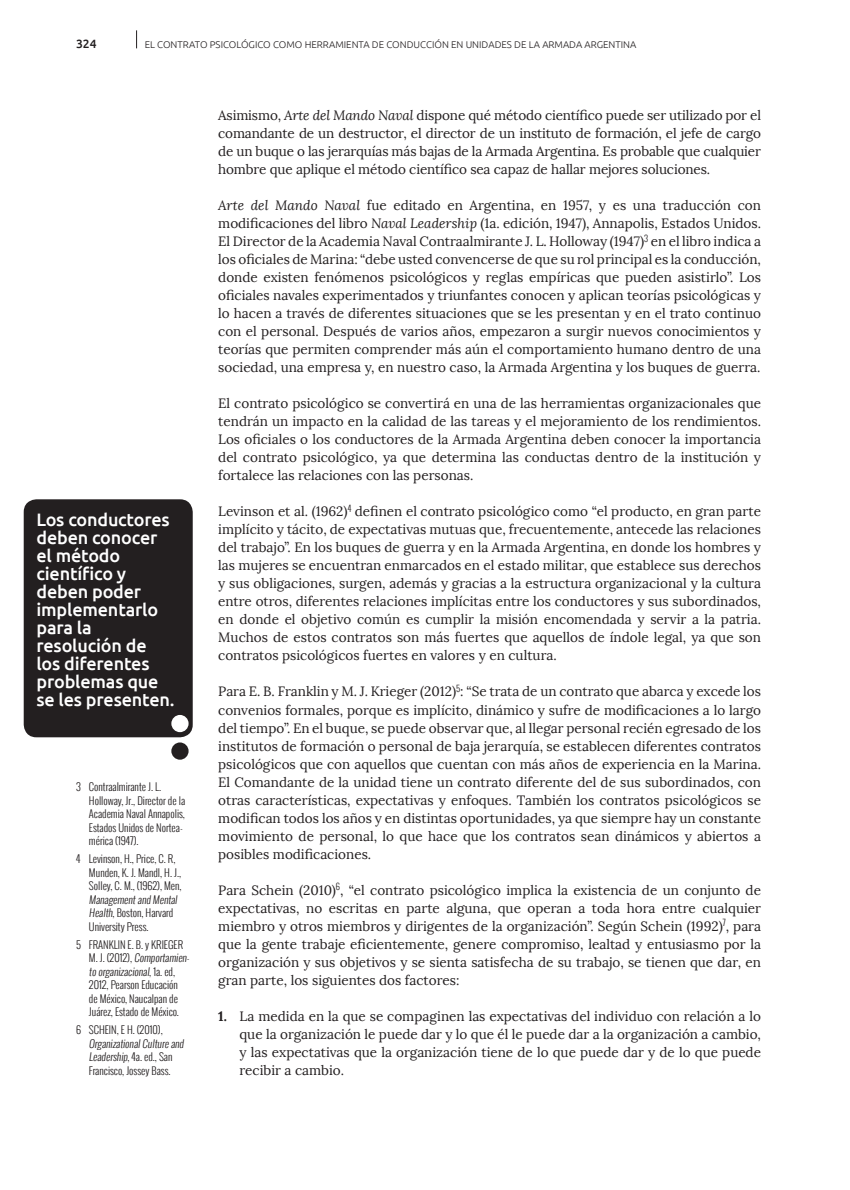
<style>
.page{position:relative;width:850px;height:1190px;background:#fff}
.page>*{position:absolute;margin:0;border:0;box-sizing:border-box;transform-origin:0 0}
.t1{font:500 18px/18px "Ubuntu";letter-spacing:-.01em;color:#fff}
.t2{font:13.5px/18px "Lora";color:#231f20;text-align:justify}
.t3{font:500 12px "Ubuntu";color:#231f20}
.t4{font:300 10.5px/13.5px "Oswald";color:#231f20}
.t5{font:300 9.75px "Ubuntu";color:#231f20}
.s1{font-style:italic}
.s2{font-weight:700}
</style>
<div class="page">
<svg style="left:136px;top:30px;width:1px;height:18px"></svg>
<div style="left:24px;top:499px;width:169px;height:238px;background:#231f20;border-radius:13px"></div>
<div style="left:171px;top:742px;width:18px;height:18px;background:#231f20;border-radius:50%"></div>
<div style="left:171px;top:715px;width:18px;height:17px;background:#fff;border-radius:50%"></div>
<p class="t3" style="left:76px;top:37px;width:22px">324</p>
<p class="t5" style="left:145px;top:39px;width:493px">EL CONTRATO PSICOLÓGICO COMO HERRAMIENTA DE CONDUCCIÓN EN UNIDADES DE LA ARMADA ARGENTINA</p>
<h1 class="t1" style="left:36px;top:510px;width:140px">Los conductores deben conocer el método científico y deben poder implementarlo para la resolución de los diferentes problemas que se les presenten.</h1>
<p class="t4" style="left:89px;top:780px;width:98px;text-indent:-13px">3 Contraalmirante J. L.<br>Holloway, Jr., Director de la<br>Academia Naval Annapolis,<br>Estados Unidos de Nortea&shy;mérica (1947).</p>
<p class="t4" style="left:89px;top:852px;width:94px;text-indent:-13px">4 Levinson, H., Price, C. R,<br>Munden, K. J. Mandl, H. J.,<br>Solley, C. M., (1962), Men,<br>Managementand Mental<br>Health, Boston, Harvard<br>University Press.</p>
<p class="t4" style="left:89px;top:937px;width:104px;text-indent:-13px">5 FRANKLIN E. B. y KRIEGER<br>M . J . (2 0 1 2) , Comportamien&shy;to organizacional, 1 a . e d ,<br>2012, Pearson Educación<br>de México, Naucalpan de<br>Juárez, Estado de México.</p>
<p class="t4" style="left:89px;top:1023px;width:98px;text-indent:-13px">6 SCHEIN, E H. (2010),<br>OrganizationalCulture and<br>Leadership, 4a . e d . , S a n<br>Francisco, Jossey Bass.</p>
<p class="t2" style="left:218px;top:107px;width:544px">Asimismo, <span class="s1">Arte del Mando Naval</span> dispone qué método científico puede ser utilizado por el comandante de un destructor, el director de un instituto de formación, el jefe de cargo de un buque o las jerarquías más bajas de la Armada Argentina. Es probable que cualquier hombre que aplique el método científico sea capaz de hallar mejores soluciones.</p>
<p class="t2" style="left:218px;top:197px;width:544px"><span class="s1">Arte del Mando Naval</span> fue editado en Argentina, en 1957, y es una traducción con modificaciones del libro <span class="s1">Naval Leadership</span> (1a. edición, 1947), Annapolis, Estados Unidos.<br>El Director de la Academia Naval Contraalmirante J. L. Holloway (1947)<sup>3</sup> en el libro indica a los oficiales de Marina: “debe usted convencerse de que su rol principal es la conducción, donde existen fenómenos psicológicos y reglas empíricas que pueden asistirlo”. Los oficiales navales experimentados y triunfantes conocen y aplican teorías psicológicas y lo hacen a través de diferentes situaciones que se les presentan y en el trato continuo con el personal. Después de varios años, empezaron a surgir nuevos conocimientos y teorías que permiten comprender más aún el comportamiento humano dentro de una sociedad, una empresa y, en nuestro caso, la Armada Argentina y los buques de guerra.</p>
<p class="t2" style="left:218px;top:395px;width:544px">El contrato psicológico se convertirá en una de las herramientas organizacionales que tendrán un impacto en la calidad de las tareas y el mejoramiento de los rendimientos.<br>Los oficiales o los conductores de la Armada Argentina deben conocer la importancia del contrato psicológico, ya que determina las conductas dentro de la institución y fortalece las relaciones con las personas.</p>
<p class="t2" style="left:218px;top:503px;width:544px">Levinson et al. (1962)<sup>4</sup> definen el contrato psicológico como “el producto, en gran parte implícito y tácito, de expectativas mutuas que, frecuentemente, antecede las relaciones del trabajo”. En los buques de guerra y en la Armada Argentina, en donde los hombres y las mujeres se encuentran enmarcados en el estado militar, que establece sus derechos y sus obligaciones, surgen, además y gracias a la estructura organizacional y la cultura entre otros, diferentes relaciones implícitas entre los conductores y sus subordinados, en donde el objetivo común es cumplir la misión encomendada y servir a la patria.<br>Muchos de estos contratos son más fuertes que aquellos de índole legal, ya que son contratos psicológicos fuertes en valores y en cultura.</p>
<p class="t2" style="left:218px;top:683px;width:544px">Para E. B. Franklin y M. J. Krieger (2012)<sup>5</sup>: “Se trata de un contrato que abarca y excede los convenios formales, porque es implícito, dinámico y sufre de modificaciones a lo largo del tiempo”. En el buque, se puede observar que, al llegar personal recién egresado de los institutos de formación o personal de baja jerarquía, se establecen diferentes contratos psicológicos que con aquellos que cuentan con más años de experiencia en la Marina.<br>El Comandante de la unidad tiene un contrato diferente del de sus subordinados, con otras características, expectativas y enfoques. También los contratos psicológicos se modifican todos los años y en distintas oportunidades, ya que siempre hay un constante movimiento de personal, lo que hace que los contratos sean dinámicos y abiertos a posibles modificaciones.</p>
<p class="t2" style="left:218px;top:881px;width:544px">Para Schein (2010)<sup>6</sup>, “el contrato psicológico implica la existencia de un conjunto de expectativas, no escritas en parte alguna, que operan a toda hora entre cualquier miembro y otros miembros y dirigentes de la organización”. Según Schein (1992)<sup>7</sup>, para que la gente trabaje eficientemente, genere compromiso, lealtad y entusiasmo por la organización y sus objetivos y se sienta satisfecha de su trabajo, se tienen que dar, en gran parte, los siguientes dos factores:</p>
<p class="t2" style="left:239px;top:1007px;width:523px;text-indent:-21px"><span class="s2">1.</span> La medida en la que se compaginen las expectativas del individuo con relación a lo que la organización le puede dar y lo que él le puede dar a la organización a cambio, y las expectativas que la organización tiene de lo que puede dar y de lo que puede recibir a cambio.</p>
</div>
